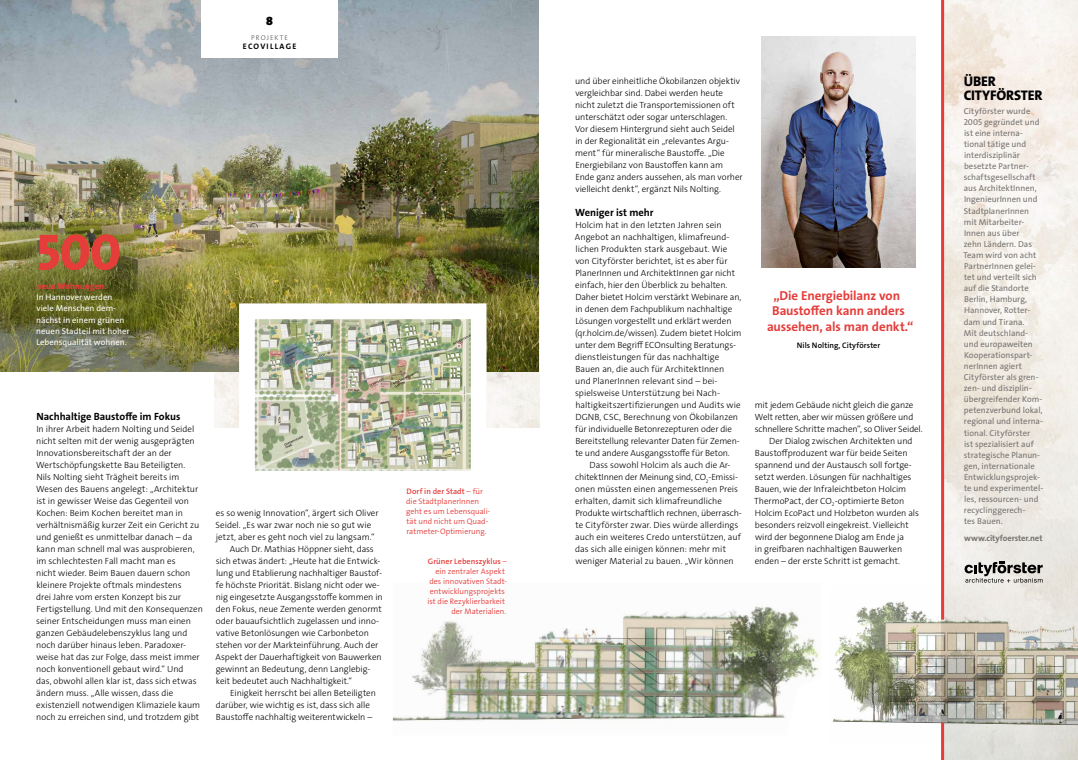
<style>
.page{position:relative;width:1078px;height:760px;background:#fff}
.page>*{position:absolute;margin:0;border:0;box-sizing:border-box;transform-origin:0 0}
.t1{font:51.5px "The Sans LP8 Ex Bld";color:#e53d3a}
.t2{font:14px/14px "The Sans LP8 Ex Bld";letter-spacing:-.005em;color:#000}
.t3{font:13px/15.6px "The Sans LP7 Bld";letter-spacing:-.01em;color:#e53d3a;text-align:center}
.t4{font:900 12px "The Sans LP9";color:#000}
.t5{font:10.5px "The Sans LP7 Bld";letter-spacing:-.005em;color:#000}
.t6{font:9px/12px "The Sans LP3 Lig";letter-spacing:-.005em;color:#000}
.t7{font:8.6px/11.1px "The Sans LP5 Plain";color:#75726f}
.t8{font:8.6px/11.1px "The Sans LP5 Plain";color:#fff}
.t9{font:8.6px "The Sans LP7 Bld";letter-spacing:-.015em;color:#75726f}
.t10{font:8.6px "The Sans LP8 Ex Bld";letter-spacing:.01em;color:#e53d3a}
.t11{font:8px/10px "The Sans LP4 Se Lig";color:#e53d3a}
.t12{font:8px "The Sans LP6 Se Bld";letter-spacing:.01em;color:#e53d3a}
.t13{font:8px "The Sans LP6 Se Bld";letter-spacing:.01em;color:#000}
.t14{font:8px "The Sans LP7 Bld";letter-spacing:.15em;color:#000}
.t15{font:7px "The Sans LP3 Lig";letter-spacing:.15em;color:#55524e}
.s1{font-family:"The Sans LP4 Se Lig"}
</style>
<div class="page">
<img style="left:393px;top:606px;width:426px;height:117px">
<img style="left:832px;top:601px;width:109px;height:123px">
<img style="left:941px;top:0;width:136px;height:760px">
<img style="left:214px;top:371px;width:25px;height:56px">
<img style="left:486px;top:192px;width:54px;height:235px">
<img style="left:0;top:0;width:539px;height:371px">
<img style="left:256px;top:320px;width:213px;height:149px">
<div style="left:239px;top:303px;width:247px;height:183px;border:16px solid #fff"></div>
<svg style="left:964px;top:562px;width:78px;height:20px;background:#a09e9b"></svg>
<img style="left:761px;top:36px;width:154px;height:232px">
<hr style="left:940px;top:0;width:3px;height:619px;background:#e53d3a">
<hr style="left:940px;top:722px;width:3px;height:38px;background:#e53d3a">
<img style="left:0;top:209px;width:180px;height:160px">
<div style="left:201px;top:0;width:136px;height:58px;background:#fff"></div>
<h3 class="t4" style="left:266px;top:14px;width:8px">8</h3>
<p class="t15" style="left:251px;top:33px;width:38px">PROJEKTE</p>
<p class="t14" style="left:243px;top:41px;width:55px">ECOVILLAGE</p>
<h1 class="t1" style="left:37px;top:219px;width:85px">500</h1>
<p class="t10" style="left:37px;top:281px;width:72px">neue Wohnungen:</p>
<p class="t8" style="left:36px;top:292px;width:95px">In Hannover werden viele Menschen dem&shy;nächst in einem grünen neuen Stadteil mit hoher<br>Lebensqualität wohnen.</p>
<p class="t5" style="left:36px;top:410px;width:145px">Nachhaltige Baustoffe im Fokus</p>
<p class="t6" style="left:36px;top:423px;width:168px">In ihrer Arbeit hadern Nolting und Seidel nicht selten mit der wenig ausgeprägten Innovationsbereitschaft der an der Wertschöpfungskette Bau Beteiligten.<br>Nils Nolting sieht Trägheit bereits im Wesen des Bauens angelegt: „Architektur ist in gewisser Weise das Gegenteil von Kochen: Beim Kochen bereitet man in verhältnismäßig kurzer Zeit ein Gericht zu und genießt es unmittelbar danach – da kann man schnell mal was ausprobieren, im schlechtesten Fall macht man es<br>nicht wieder. Beim Bauen dauern schon kleinere Projekte oftmals mindestens<br>drei Jahre vom ersten Konzept bis zur Fertigstellung. Und mit den Konsequenzen seiner Entscheidungen muss man einen ganzen Gebäudelebenszyklus lang und noch darüber hinaus leben. Paradoxer&shy;weise hat das zur Folge, dass meist immer noch konventionell gebaut wird.“ Und<br>das, obwohl allen klar ist, dass sich etwas ändern muss. „Alle wissen, dass die existenziell notwendigen Klimaziele kaum noch zu erreichen sind, und trotzdem gibt</p>
<p class="t6" style="left:216px;top:507px;width:164px">es so wenig Innovation“, ärgert sich Oliver</p>
<p class="t6" style="left:215px;top:519px;width:157px">Seidel. „Es war zwar noch nie so gut wie</p>
<p class="t6" style="left:216px;top:531px;width:160px">jetzt, aber es geht noch viel zu langsam.“</p>
<p class="t6" style="left:230px;top:543px;width:146px">Auch Dr. Mathias Höppner sieht, dass</p>
<p class="t6" style="left:216px;top:555px;width:166px">sich etwas ändert: „Heute hat die Entwick-</p>
<p class="t6" style="left:216px;top:567px;width:167px">lung und Etablierung nachhaltiger Baustof-</p>
<p class="t6" style="left:216px;top:579px;width:165px">fe höchste Priorität. Bislang nicht oder we-</p>
<p class="t6" style="left:216px;top:591px;width:168px">nig eingesetzte Ausgangsstoffe kommen in</p>
<p class="t6" style="left:216px;top:603px;width:167px">den Fokus, neue Zemente werden genormt</p>
<p class="t6" style="left:216px;top:615px;width:164px">oder bauaufsichtlich zugelassen und inno-</p>
<p class="t6" style="left:216px;top:627px;width:154px">vative Betonlösungen wie Carbonbeton</p>
<p class="t6" style="left:216px;top:639px;width:164px">stehen vor der Markteinführung. Auch der</p>
<p class="t6" style="left:215px;top:651px;width:168px">Aspekt der Dauerhaftigkeit von Bauwerken</p>
<p class="t6" style="left:216px;top:663px;width:155px">gewinnt an Bedeutung, denn Langlebig-</p>
<p class="t6" style="left:216px;top:675px;width:138px">keit bedeutet auch Nachhaltigkeit.“</p>
<p class="t6" style="left:230px;top:687px;width:147px">Einigkeit herrscht bei allen Beteiligten</p>
<p class="t6" style="left:216px;top:699px;width:155px">darüber, wie wichtig es ist, dass sich alle</p>
<p class="t6" style="left:216px;top:711px;width:158px">Baustoffe nachhaltig weiterentwickeln –</p>
<p class="t12" style="left:406px;top:486px;width:78px">Dorf in der Stadt <span class="s1">– für</span></p>
<p class="t11" style="left:406px;top:496px;width:86px">die StadtplanerInnen geht es um Lebensquali&shy;tät und nicht um Quad&shy;ratmeter-Optimierung.</p>
<p class="t12" style="left:428px;top:556px;width:80px">Grüner Lebenszyklus <span class="s1">–</span></p>
<p class="t11" style="left:427px;top:567px;width:80px;text-align:right">ein zentraler Aspekt des innovativen Stadt&shy;entwicklungsprojekts ist die Rezyklierbarkeit der Materialien.</p>
<p class="t6" style="left:575px;top:75px;width:169px">und über einheitliche Ökobilanzen objektiv vergleichbar sind. Dabei werden heute nicht zuletzt die Transportemissionen oft unterschätzt oder sogar unterschlagen.<br>Vor diesem Hintergrund sieht auch Seidel in der Regionalität ein „relevantes Argu&shy;ment“ für mineralische Baustoffe. „Die Energiebilanz von Baustoffen kann am Ende ganz anders aussehen, als man vorher vielleicht denkt“, ergänzt Nils Nolting.</p>
<p class="t5" style="left:575px;top:206px;width:80px">Weniger ist mehr</p>
<p class="t6" style="left:575px;top:219px;width:168px">Holcim hat in den letzten Jahren sein Angebot an nachhaltigen, klimafreund&shy;lichen Produkten stark ausgebaut. Wie von Cityförster berichtet, ist es aber für PlanerInnen und ArchitektInnen gar nicht einfach, hier den Überblick zu behalten.<br>Daher bietet Holcim verstärkt Webinare an, in denen dem Fachpublikum nachhaltige Lösungen vorgestellt und erklärt werden (qr.holcim.de/wissen). Zudem bietet Holcim unter dem Begriff ECOnsulting Beratungs&shy;dienstleistungen für das nachhaltige Bauen an, die auch für ArchitektInnen<br>und PlanerInnen relevant sind – bei&shy;spielsweise Unterstützung bei Nach&shy;haltigkeitszertifizierungen und Audits wie DGNB, CSC, Berechnung von Ökobilanzen für individuelle Betonrezepturen oder die Bereitstellung relevanter Daten für Zemen&shy;te und andere Ausgangsstoffe für Beton.</p>
<p class="t6" style="left:575px;top:459px;width:168px;text-indent:14px">Dass sowohl Holcim als auch die Ar&shy;chitektInnen der Meinung sind, CO<sub>2</sub>-Emissi&shy;onen müssten einen angemessenen Preis erhalten, damit sich klimafreundliche Produkte wirtschaftlich rechnen, überrasch&shy;te Cityförster zwar. Dies würde allerdings auch ein weiteres Credo unterstützen, auf das sich alle einigen können: mehr mit weniger Material zu bauen. „Wir können</p>
<h3 class="t3" style="left:766px;top:288px;width:148px">„Die Energiebilanz von<br>Baustoffen kann anders aussehen, als man denkt.“</h3>
<p class="t13" style="left:796px;top:340px;width:85px">Nils Nolting, Cityförster</p>
<p class="t6" style="left:754px;top:399px;width:160px">mit jedem Gebäude nicht gleich die ganze</p>
<p class="t6" style="left:754px;top:411px;width:160px">Welt retten, aber wir müssen größere und</p>
<p class="t6" style="left:754px;top:423px;width:169px">schnellere Schritte machen“, so Oliver Seidel.</p>
<p class="t6" style="left:769px;top:435px;width:145px">Der Dialog zwischen Architekten und</p>
<p class="t6" style="left:754px;top:447px;width:154px">Baustoffproduzent war für beide Seiten</p>
<p class="t6" style="left:754px;top:459px;width:158px">spannend und der Austausch soll fortge-</p>
<p class="t6" style="left:754px;top:471px;width:158px">setzt werden. Lösungen für nachhaltiges</p>
<p class="t6" style="left:754px;top:483px;width:153px">Bauen, wie der Infraleichtbeton Holcim</p>
<p class="t6" style="left:754px;top:495px;width:151px">ThermoPact, der CO<sub>2</sub>-optimierte Beton</p>
<p class="t6" style="left:754px;top:507px;width:165px">Holcim EcoPact und Holzbeton wurden als</p>
<p class="t6" style="left:754px;top:519px;width:155px">besonders reizvoll eingekreist. Vielleicht</p>
<p class="t6" style="left:755px;top:531px;width:150px">wird der begonnene Dialog am Ende ja</p>
<p class="t6" style="left:754px;top:543px;width:149px">in greifbaren nachhaltigen Bauwerken</p>
<p class="t6" style="left:754px;top:555px;width:147px">enden – der erste Schritt ist gemacht.</p>
<h2 class="t2" style="left:963px;top:74px;width:80px">ÜBER<br>CITYFÖRSTER</h2>
<p class="t7" style="left:963px;top:105px;width:81px">Cityförster wurde<br>2005 gegründet und ist eine interna&shy;tional tätige und interdisziplinär besetzte Partner&shy;schaftsgesellschaft aus ArchitektInnen,<br>IngenieurInnen und<br>StadtplanerInnen mit Mitarbeiter-<br>Innen aus über<br>zehn Ländern. Das<br>Team wird von acht<br>PartnerInnen gelei&shy;tet und verteilt sich auf die Standorte<br>Berlin, Hamburg,<br>Hannover, Rotter&shy;dam und Tirana.<br>Mit deutschland&shy;und europaweiten<br>Kooperationspart&shy;nerInnen agiert<br>Cityförster als gren&shy;zen- und disziplin&shy;übergreifender Kom&shy;petenzverbund lokal, regional und interna&shy;tional. Cityförster<br>ist spezialisiert auf strategische Planun&shy;gen, internationale<br>Entwicklungsprojek&shy;te und experimentel&shy;les, ressourcen- und recyclinggerech-<br>tes Bauen.</p>
<p class="t9" style="left:963px;top:532px;width:80px">www.cityfoerster.net</p>
</div>
